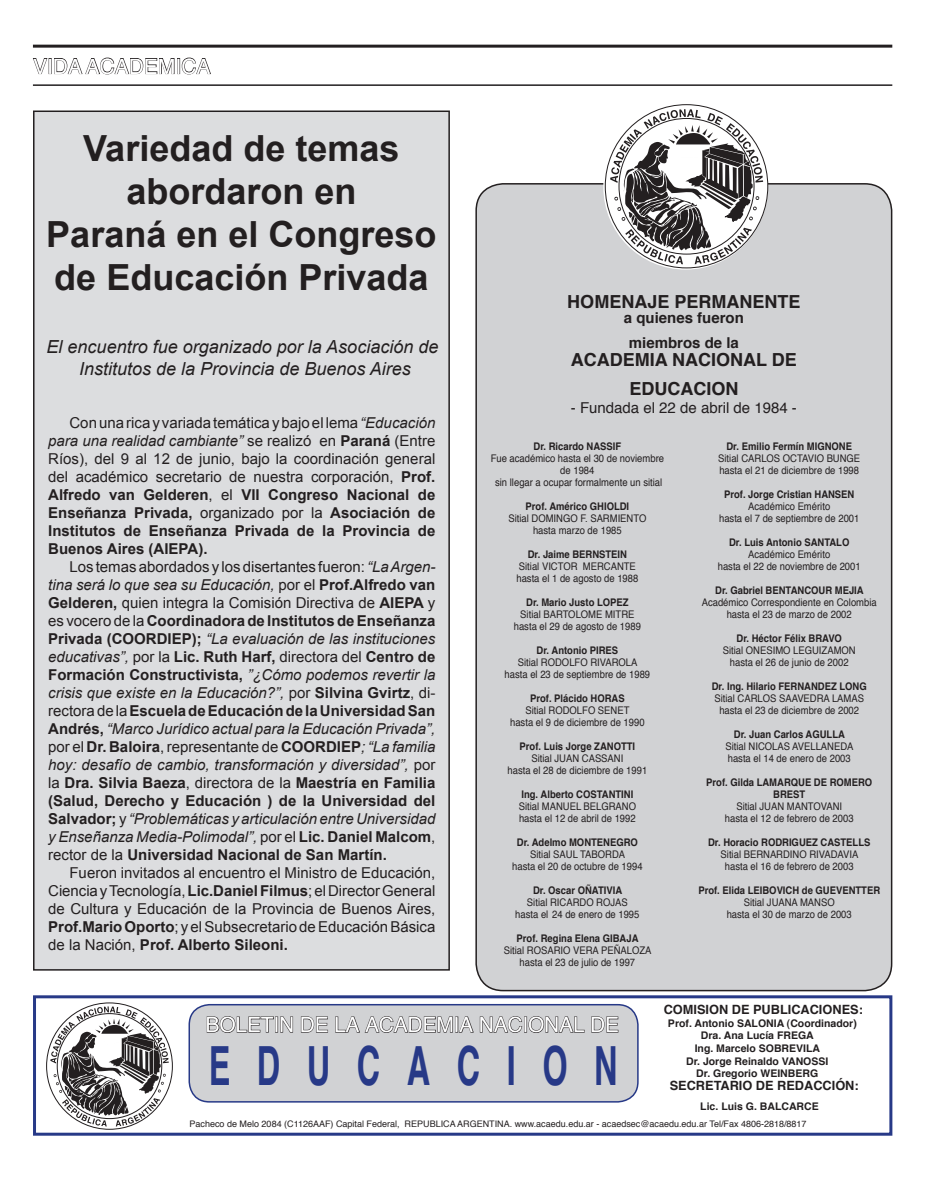
<style>
.page{position:relative;width:936px;height:1191px;background:#fff}
.page>*{position:absolute;margin:0;border:0;box-sizing:border-box;transform-origin:0 0}
.t1{font:700 54px "Helvetica";letter-spacing:.82em;color:#273987;scale:.6 1}
.t2{font:700 36px/43.2px "Arial";color:#231f20;text-align:center}
.t3{font:21px "Helvetica";letter-spacing:-.01em;color:#fff}
.t4{font:italic 18px/21.6px "Arial";color:#231f20;text-align:center}
.t5{font:700 18px/28.8px "Helvetica";color:#231f20;text-align:center}
.t6{font:700 15px/18px "Arial";color:#231f20;text-align:justify}
.t7{font:15px/18px "Arial";color:#231f20;text-align:justify}
.t8{font:700 15px/25.2px "Helvetica";color:#231f20;text-align:center}
.t9{font:15px "Helvetica";color:#231f20}
.t10{font:700 13.5px "Helvetica";color:#231f20}
.t11{font:700 12.75px "Helvetica";color:#231f20}
.t12{font:10.5px/12px "Helvetica";color:#231f20;text-align:center;scale:.9 1}
.t13{font:700 10.5px/12px "Helvetica";color:#231f20;text-align:center;scale:.9 1}
.t14{font:700 10.5px "Helvetica";color:#231f20}
.t15{font:9px "Helvetica";color:#231f20}
.s1{font-style:italic}
.s2{font-weight:700}
.s3{font-weight:400}
.s4{font-weight:400;font-style:italic}
</style>
<div class="page">
<div style="left:33px;top:995px;width:859px;height:140px;border:3px solid #273987"></div>
<svg style="left:188px;top:1003px;width:451px;height:98px;background:#c6c7cb"></svg>
<svg style="left:33px;top:58px;width:15px;height:16px"></svg>
<svg style="left:54px;top:57px;width:121px;height:18px"></svg>
<div style="left:177px;top:58px;width:3px;height:16px;border:1px solid #231f20"></div>
<svg style="left:181px;top:57px;width:30px;height:18px"></svg>
<hr style="left:33px;top:45px;width:859px;height:3px;background:#231f20">
<hr style="left:33px;top:84px;width:859px;height:2px;background:#231f20">
<div style="left:475px;top:182px;width:418px;height:808px;background:#d1d2d4"></div>
<div style="left:34px;top:111px;width:415px;height:859px;background:#dcdddf"></div>
<div style="left:33px;top:110px;width:417px;height:860px;border:2px solid #231f20"></div>
<svg style="left:610px;top:109px;width:153px;height:155px"></svg>
<svg style="left:50px;top:1006px;width:119px;height:120px"></svg>
<h3 class="t3" style="left:33px;top:48px;width:179px">VIDA ACADEMICA</h3>
<h2 class="t2" style="left:46px;top:126px;width:392px">Variedad de temas abordaron en<br>Paraná en el Congreso de Educación Privada</h2>
<h3 class="t4" style="left:47px;top:336px;width:393px">El encuentro fue organizado por la Asociación de<br>Institutos de la Provincia de Buenos Aires</h3>
<p class="t7" style="left:48px;top:413px;width:388px;text-indent:21px">Con una rica y variada temática y bajo el lema<span class="s1">“Educación para una realidad cambiante”</span> se realizó en <span class="s2">Paraná</span> (Entre Ríos), del 9 al 12 de junio, bajo la coordinación general del académico secretario de nuestra corporación, <span class="s2">Prof.<br>Alfredo van Gelderen</span>, el <span class="s2">VII Congreso Nacional de Enseñanza Privada,</span> organizado por la <span class="s2">Asociación de Institutos de Enseñanza Privada de la Provincia de Buenos Aires (AIEPA).</span></p>
<p class="t6" style="left:48px;top:557px;width:388px;text-indent:21px"><span class="s3">Los temas abordados y los disertantes fueron:</span> <span class="s4">“La Argen&shy;tina será lo que sea su Educación,</span> <span class="s3">por el</span> Prof.Alfredo van Gelderen, <span class="s3">quien integra la Comisión Directiva de</span> AIEPA <span class="s3">y es vocero de la</span> Coordinadora de Institutos de Enseñanza Privada (COORDIEP); <span class="s4">“La evaluación de las instituciones educativas”,</span> <span class="s3">por la</span> Lic. Ruth Harf, <span class="s3">directora del</span> Centro de Formación Constructivista, <span class="s4">”¿Cómo podemos revertir la crisis que existe en la Educación?”,</span> <span class="s3">por</span> Silvina Gvirtz<span class="s3">, di&shy;rectora de la</span> Escuela de Educación de la Universidad San Andrés, <span class="s4">“Marco Jurídico actual para la Educación Privada”, </span><span class="s3">por el</span> Dr. Baloira<span class="s3">, representante de</span> COORDIEP<span class="s4">; “La familia hoy: desafío de cambio, transformación y diversidad”,</span> <span class="s3">por la</span> Dra. Silvia Baeza<span class="s3">, directora de la</span> Maestría en Familia (Salud, Derecho y Educación ) de la Universidad del Salvador; <span class="s3">y</span> <span class="s4">“Problemáticas y articulación entre Universidad y Enseñanza Media-Polimodal”,</span> <span class="s3">por el</span> Lic. Daniel Malcom<span class="s3">, rector de la</span> Universidad Nacional de San Martín.</p>
<p class="t7" style="left:48px;top:863px;width:388px;text-indent:21px">Fueron invitados al encuentro el Ministro de Educación, Ciencia y Tecnología,<span class="s2">Lic.Daniel Filmus</span>; el Director General de Cultura y Educación de la Provincia de Buenos Aires, <span class="s2">Prof.Mario Oporto</span>; y el Subsecretario de Educación Básica de la Nación, <span class="s2">Prof. Alberto Sileoni.</span></p>
<h3 class="t5" style="left:567px;top:286px;width:235px">HOMENAJE PERMANENTE</h3>
<h3 class="t8" style="left:623px;top:304px;width:122px">a quienes fueron miembros de la</h3>
<h3 class="t5" style="left:570px;top:344px;width:228px">ACADEMIA NACIONAL DE<br>EDUCACION</h3>
<h3 class="t9" style="left:570px;top:395px;width:227px">- Fundada el 22 de abril de 1984 -</h3>
<p class="t13" style="left:533px;top:440px;width:99px">Dr. Ricardo NASSIF</p>
<p class="t12" style="left:490px;top:452px;width:194px">Fue académico hasta el 30 de noviembre de 1984<br>sin llegar a ocupar formalmente un sitial</p>
<p class="t13" style="left:525px;top:500px;width:117px">Prof. Américo GHIOLDI</p>
<p class="t12" style="left:508px;top:512px;width:155px">Sitial DOMINGO F. SARMIENTO hasta marzo de 1985</p>
<p class="t13" style="left:527px;top:548px;width:112px">Dr. Jaime BERNSTEIN</p>
<p class="t12" style="left:516px;top:560px;width:137px;text-align:left">Sitial VICTOR MERCANTE hasta el 1 de agosto de 1988</p>
<p class="t13" style="left:526px;top:596px;width:115px">Dr. Mario Justo LOPEZ</p>
<p class="t12" style="left:513px;top:608px;width:143px">Sitial BARTOLOME MITRE hasta el 29 de agosto de 1989</p>
<p class="t13" style="left:536px;top:644px;width:92px">Dr. Antonio PIRES</p>
<p class="t12" style="left:504px;top:656px;width:163px">Sitial RODOLFO RIVAROLA<br>hasta el 23 de septiembre de 1989</p>
<p class="t13" style="left:530px;top:692px;width:107px">Prof. Plácido HORAS</p>
<p class="t12" style="left:510px;top:704px;width:151px">Sitial RODOLFO SENET<br>hasta el 9 de diciembre de 1990</p>
<p class="t13" style="left:519px;top:740px;width:130px">Prof. Luis Jorge ZANOTTI</p>
<p class="t12" style="left:507px;top:752px;width:157px">Sitial JUAN CASSANI<br>hasta el 28 de diciembre de 1991</p>
<p class="t13" style="left:521px;top:788px;width:126px">Ing. Alberto COSTANTINI</p>
<p class="t12" style="left:518px;top:800px;width:132px;text-align:left">Sitial MANUEL BELGRANO hasta el 12 de abril de 1992</p>
<p class="t13" style="left:517px;top:836px;width:136px">Dr. Adelmo MONTENEGRO</p>
<p class="t12" style="left:512px;top:848px;width:146px">Sitial SAUL TABORDA<br>hasta el 20 de octubre de 1994</p>
<p class="t13" style="left:533px;top:884px;width:101px">Dr. Oscar OÑATIVIA</p>
<p class="t12" style="left:515px;top:896px;width:139px">Sitial RICARDO ROJAS hasta el 24 de enero de 1995</p>
<p class="t13" style="left:516px;top:932px;width:137px">Prof. Regina Elena GIBAJA</p>
<p class="t12" style="left:504px;top:944px;width:165px">Sitial ROSARIO VERA PEÑALOZA hasta el 23 de julio de 1997</p>
<p class="t13" style="left:726px;top:439px;width:141px">Dr. Emilio Fermín MIGNONE</p>
<p class="t12" style="left:718px;top:451px;width:159px;text-align:left">Sitial CARLOS OCTAVIO BUNGE hasta el 21 de diciembre de 1998</p>
<p class="t13" style="left:724px;top:487px;width:146px">Prof. Jorge Cristian HANSEN</p>
<p class="t12" style="left:719px;top:499px;width:157px">Académico Emérito<br>hasta el 7 de septiembre de 2001</p>
<p class="t13" style="left:729px;top:535px;width:135px">Dr. Luis Antonio SANTALO</p>
<p class="t12" style="left:717px;top:547px;width:160px">Académico Emérito<br>hasta el 22 de noviembre de 2001</p>
<p class="t13" style="left:715px;top:583px;width:166px">Dr. Gabriel BENTANCOUR MEJIA</p>
<p class="t12" style="left:701px;top:595px;width:196px">Académico Correspondiente en Colombia hasta el 23 de marzo de 2002</p>
<p class="t13" style="left:736px;top:631px;width:119px">Dr. Héctor Félix BRAVO</p>
<p class="t12" style="left:722px;top:643px;width:149px">Sitial ONESIMO LEGUIZAMON hasta el 26 de junio de 2002</p>
<p class="t13" style="left:711px;top:679px;width:174px">Dr. Ing. Hilario FERNANDEZ LONG</p>
<p class="t12" style="left:714px;top:691px;width:168px">Sitial CARLOS SAAVEDRA LAMAS hasta el 23 de diciembre de 2002</p>
<p class="t13" style="left:733px;top:727px;width:125px">Dr. Juan Carlos AGULLA</p>
<p class="t12" style="left:725px;top:739px;width:144px;text-align:left">Sitial NICOLAS AVELLANEDA hasta el 14 de enero de 2003</p>
<p class="t13" style="left:706px;top:775px;width:186px">Prof. Gilda LAMARQUE DE ROMERO<br>BREST</p>
<p class="t12" style="left:724px;top:799px;width:145px">Sitial JUAN MANTOVANI hasta el 12 de febrero de 2003</p>
<p class="t13" style="left:708px;top:835px;width:182px">Dr. Horacio RODRIGUEZ CASTELLS</p>
<p class="t12" style="left:720px;top:847px;width:155px">Sitial BERNARDINO RIVADAVIA hasta el 16 de febrero de 2003</p>
<p class="t13" style="left:698px;top:883px;width:203px">Prof. Elida LEIBOVICH de GUEVENTTER</p>
<p class="t12" style="left:726px;top:895px;width:140px">Sitial JUANA MANSO<br>hasta el 30 de marzo de 2003</p>
<h3 class="t3" style="left:206px;top:1006px;width:415px">BOLETIN DE LA ACADEMIA NACIONAL DE</h3>
<h1 class="t1" style="left:209px;top:1017px;width:683px">EDUCACION</h1>
<p class="t10" style="left:655px;top:997px;width:212px">COMISIÓN DE PUBLICACIONES:</p>
<p class="t11" style="left:663px;top:998px;width:201px">COMISION DE PUBLICACIONES:</p>
<p class="t14" style="left:668px;top:1013px;width:190px">Prof. Antonio SALONIA (Coordinador)</p>
<p class="t14" style="left:701px;top:1026px;width:114px">Dra. Ana Lucía FREGA</p>
<p class="t14" style="left:694px;top:1038px;width:127px">Ing. Marcelo SOBREVILA</p>
<p class="t14" style="left:686px;top:1051px;width:144px">Dr. Jorge Reinaldo VANOSSI</p>
<p class="t14" style="left:696px;top:1064px;width:123px">Dr. Gregorio WEINBERG</p>
<p class="t11" style="left:669px;top:1073px;width:190px">SECRETARIO DE REDACCIÓN:</p>
<p class="t14" style="left:700px;top:1097px;width:120px">Lic. Luis G. BALCARCE</p>
<p class="t15" style="left:189px;top:1116px;width:618px">Pacheco de Melo 2084 (C1126AAF) Capital Federal, REPUBLICA ARGENTINA. www.acaedu.edu.ar - acaedsec@acaedu.edu.ar Tel/Fax 4806-2818/8817</p>
</div>
